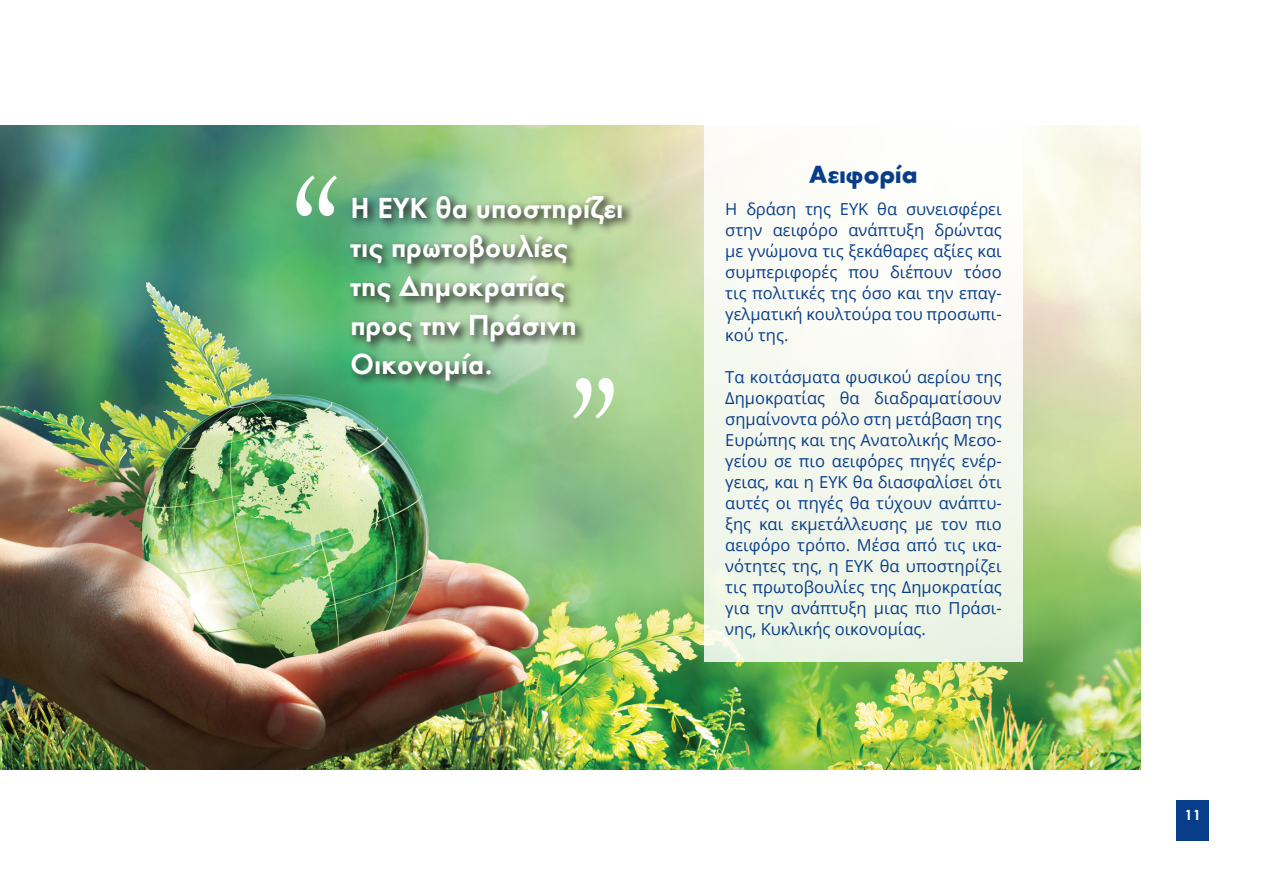
<style>
.page{position:relative;width:1263px;height:893px;background:#fff}
.page>*{position:absolute;margin:0;border:0;box-sizing:border-box;transform-origin:0 0}
.t1{font:600 30px/39px "Futura Greek";color:#fff}
.t2{font:700 25.5px "Futura Greek";color:#083e89}
.t3{font:16.5px/21px "Open Sans";color:#083e89;text-align:justify}
.t4{font:600 15px "Futura Greek";color:#fff}
</style>
<div class="page">
<div style="left:1177px;top:800px;width:32px;height:41px;background:#083e89"></div>
<img style="left:0;top:126px;width:1140px;height:644px">
<svg style="left:347px;top:192px;width:287px;height:201px;background:#8ab58a"></svg>
<svg style="left:296px;top:176px;width:41px;height:40px"></svg>
<svg style="left:573px;top:378px;width:41px;height:41px"></svg>
<div style="left:704px;top:94px;width:319px;height:568px;background:linear-gradient(to bottom,#fffffe,#ecf4e4)"></div>
<h1 class="t1" style="left:350px;top:188px;width:274px">Η ΕΥΚ θα υποστηρίζει τις πρωτοβουλίες<br>της Δημοκρατίας προς την Πράσινη<br>Οικονομία.</h1>
<h2 class="t2" style="left:809px;top:159px;width:110px">Αειφορία</h2>
<p class="t3" style="left:725px;top:198px;width:278px">Η δράση της ΕΥΚ θα συνεισφέρει στην αειφόρο ανάπτυξη δρώντας με γνώμονα τις ξεκάθαρες αξίες και συμπεριφορές που διέπουν τόσο τις πολιτικές της όσο και την επαγ&shy;γελματική κουλτούρα του προσωπι&shy;κού της.</p>
<p class="t3" style="left:725px;top:366px;width:278px">Τα κοιτάσματα φυσικού αερίου της Δημοκρατίας θα διαδραματίσουν σημαίνοντα ρόλο στη μετάβαση της Ευρώπης και της Ανατολικής Μεσο&shy;γείου σε πιο αειφόρες πηγές ενέρ&shy;γειας, και η ΕΥΚ θα διασφαλίσει ότι αυτές οι πηγές θα τύχουν ανάπτυ&shy;ξης και εκμετάλλευσης με τον πιο αειφόρο τρόπο. Μέσα από τις ικα&shy;νότητες της, η ΕΥΚ θα υποστηρίζει τις πρωτοβουλίες της Δημοκρατίας για την ανάπτυξη μιας πιο Πράσι&shy;νης, Κυκλικής οικονομίας.</p>
<p class="t4" style="left:1184px;top:806px;width:18px">11</p>
</div>
